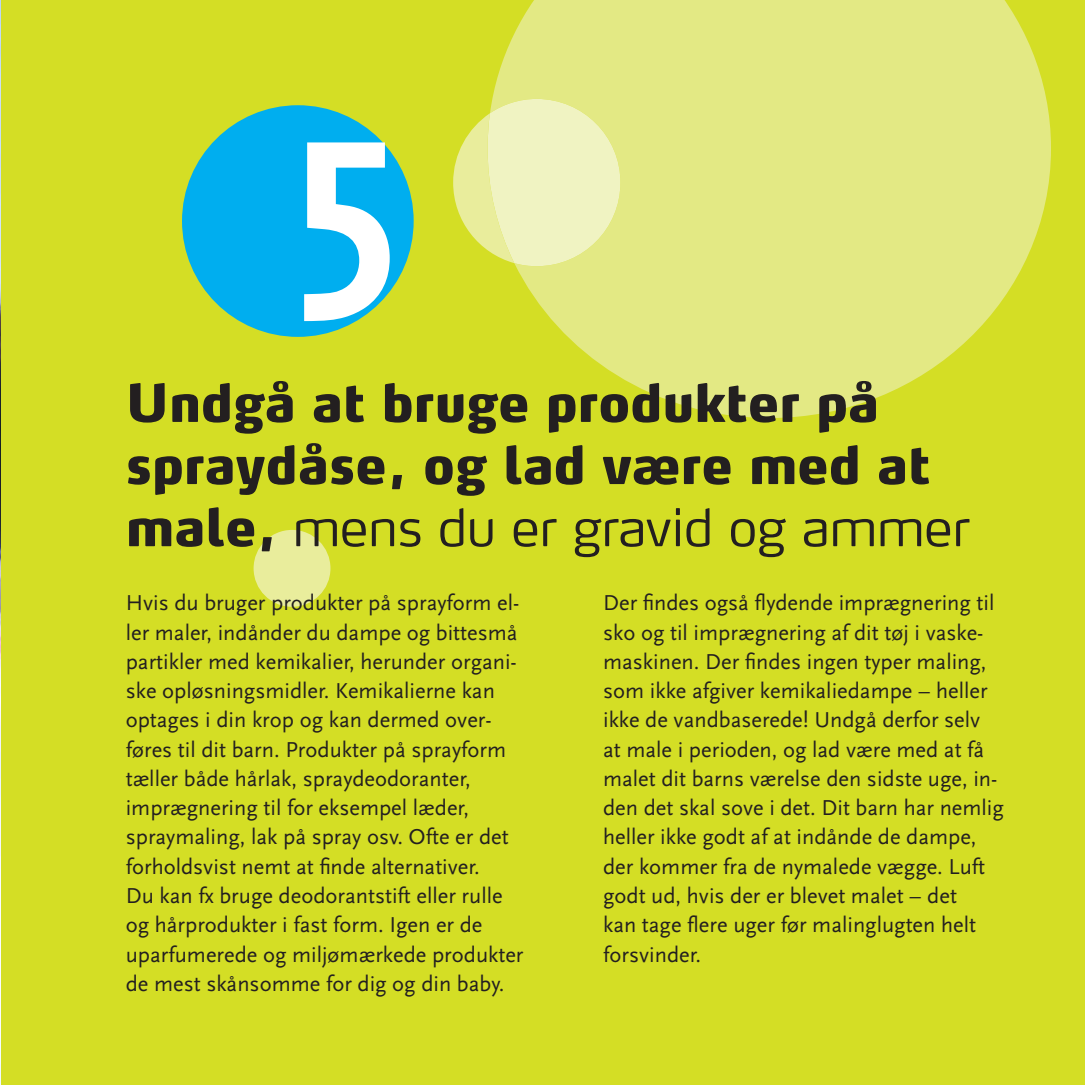
<style>
.page{position:relative;width:1085px;height:1085px;background:#fff}
.page>*{position:absolute;margin:0;border:0;box-sizing:border-box;transform-origin:0 0}
.t1{font:700 251.55px "Scala Sans";color:#fff}
.t2{font:900 51.75px/62.1px "Max";color:#231f20}
.t3{font:300 50.62px "Max LF";color:#231f20}
.t4{font:22.5px/29.2px "Scala Sans";color:#231f20}
.s1{font-family:"Max";font-weight:900;font-size:51.75px}
</style>
<div class="page">
<div style="left:0;top:0;width:1084px;height:1084px;background:#d4de25"></div>
<div style="left:182px;top:105px;width:231px;height:232px;background:#00aeef;border-radius:50%"></div>
<img style="left:0;top:0;width:1px;height:1084px">
<svg style="left:492px;top:0;width:558px;height:418px;fill:#e3e984"></svg>
<div style="left:253px;top:530px;width:77px;height:76px;background:#e9ed9c;border-radius:50%"></div>
<svg style="left:453px;top:99px;width:167px;height:167px;background:#eaeea5"></svg>
<h1 class="t1" style="left:293px;top:84px;width:105px">5</h1>
<h2 class="t2" style="left:126px;top:376px;width:806px">Undgå at bruge produkter på spraydåse, og lad være med at</h2>
<h3 class="t3" style="left:126px;top:507px;width:845px"><span class="s1">male,</span> mens du er gravid og ammer</h3>
<p class="t4" style="left:126px;top:589px;width:399px">Hvis du bruger produkter på sprayform el&shy;ler maler, indånder du dampe og bittesmå partikler med kemikalier, herunder organi&shy;ske opløsningsmidler. Kemikalierne kan optages i din krop og kan dermed over&shy;føres til dit barn. Produkter på sprayform tæller både hårlak, spraydeodoranter, imprægnering til for eksempel læder, spraymaling, lak på spray osv. Ofte er det forholdsvist nemt at finde alternativer.<br>Du kan fx bruge deodorantstift eller rulle og hårprodukter i fast form. Igen er de uparfumerede og miljømærkede produkter de mest skånsomme for dig og din baby.</p>
<p class="t4" style="left:603px;top:589px;width:402px">Der findes også flydende imprægnering til sko og til imprægnering af dit tøj i vaske&shy;maskinen. Der findes ingen typer maling, som ikke afgiver kemikaliedampe – heller ikke de vandbaserede! Undgå derfor selv<br>at male i perioden, og lad være med at få malet dit barns værelse den sidste uge, in&shy;den det skal sove i det. Dit barn har nemlig heller ikke godt af at indånde de dampe, der kommer fra de nymalede vægge. Luft godt ud, hvis der er blevet malet – det<br>kan tage flere uger før malinglugten helt forsvinder.</p>
</div>
